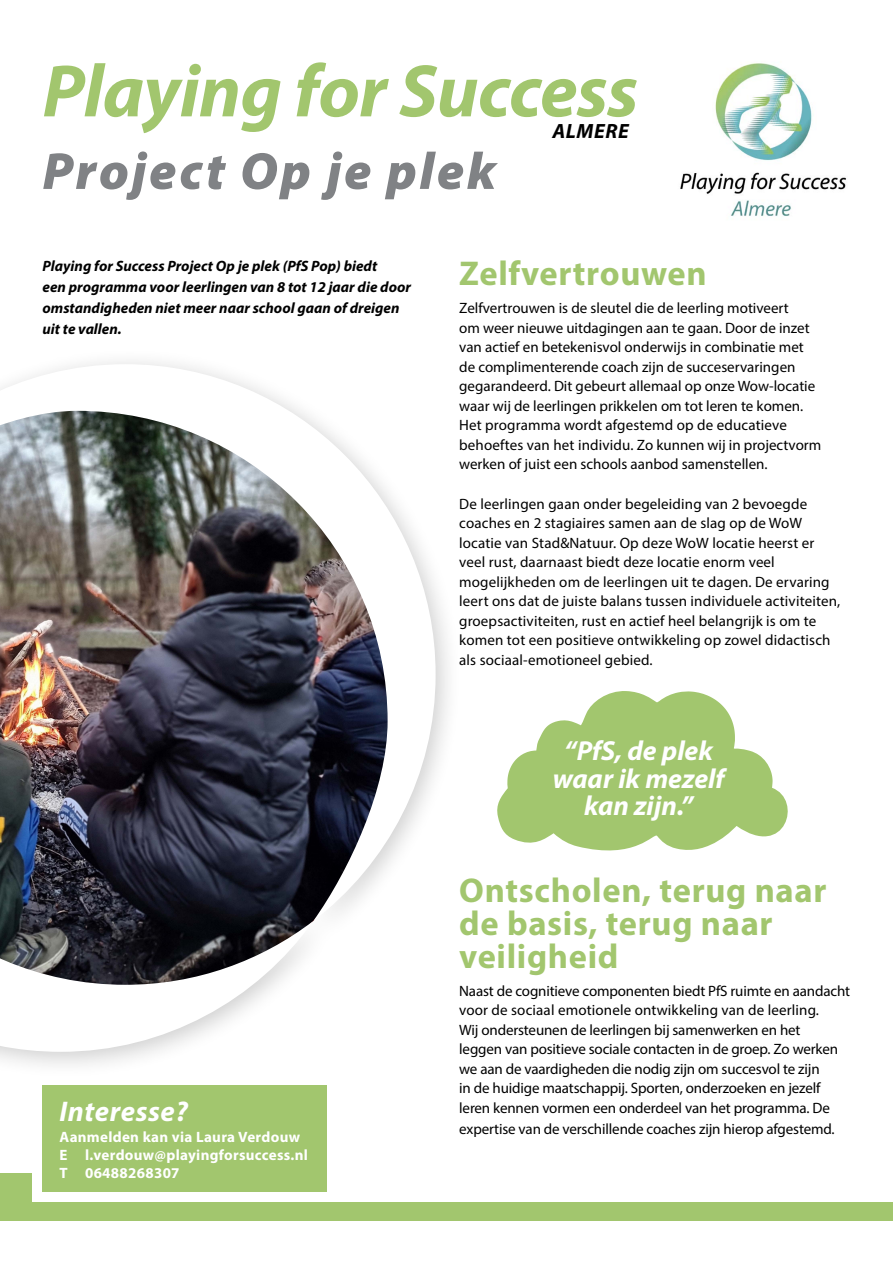
<style>
.page{position:relative;width:893px;height:1263px;background:#fff}
.page>*{position:absolute;margin:0;border:0;box-sizing:border-box;transform-origin:0 0}
.t1{font:italic 700 74.85px "Myriad Pro";letter-spacing:-.01em;color:#a2c66e}
.t2{font:italic 900 52.5px "Myriad Pro";letter-spacing:.05em;color:#808285}
.t3{font:700 34.5px/33px "Myriad Pro";letter-spacing:.02em;color:#a2c66e}
.t4{font:italic 700 28.5px "Myriad Pro";letter-spacing:.02em;color:#fff}
.t5{font:italic 700 27.6px/27.6px "Myriad Pro";color:#fff;text-align:center}
.t6{font:italic 700 20.7px "Myriad Pro";letter-spacing:.025em;color:#000}
.t7{font:15px/19.5px "Myriad Pro";color:#000}
.t8{font:italic 700 15px/21px "Myriad Pro";color:#000}
.t9{font:700 15px/18px "Myriad Pro";letter-spacing:.02em;color:#fff}
</style>
<div class="page">
<div style="left:0;top:1174px;width:32px;height:31px;background:#a2c66e"></div>
<div style="left:0;top:1202px;width:893px;height:18px;background:#a2c66e"></div>
<img style="left:680px;top:63px;width:166px;height:154px">
<div style="left:43px;top:1086px;width:284px;height:106px;background:#a2c66e"></div>
<div style="left:0;top:347px;width:462px;height:732px;background:#000;opacity:.2"></div>
<img style="left:0;top:364px;width:436px;height:688px">
<svg style="left:497px;top:691px;width:291px;height:160px;fill:#a2c66e"></svg>
<h1 class="t1" style="left:43px;top:42px;width:597px">Playing for Success</h1>
<h3 class="t6" style="left:553px;top:117px;width:78px">ALMERE</h3>
<h2 class="t2" style="left:43px;top:136px;width:455px">Project Op je plek</h2>
<p class="t8" style="left:43px;top:255px;width:370px">Playing for Success Project Op je plek (PfS Pop) biedt<br>een programma voor leerlingen van 8 tot 12 jaar die door omstandigheden niet meer naar school gaan of dreigen uit te vallen.</p>
<h3 class="t3" style="left:459px;top:256px;width:249px">Zelfvertrouwen</h3>
<p class="t7" style="left:459px;top:298px;width:364px">Zelfvertrouwen is de sleutel die de leerling motiveert<br>om weer nieuwe uitdagingen aan te gaan. Door de inzet van actief en betekenisvol onderwijs in combinatie met de complimenterende coach zijn de succeservaringen gegarandeerd. Dit gebeurt allemaal op onze Wow-locatie waar wij de leerlingen prikkelen om tot leren te komen.<br>Het programma wordt afgestemd op de educatieve behoeftes van het individu. Zo kunnen wij in projectvorm werken of juist een schools aanbod samenstellen.</p>
<p class="t7" style="left:459px;top:493px;width:383px">De leerlingen gaan onder begeleiding van 2 bevoegde coaches en 2 stagiaires samen aan de slag op de WoW locatie van Stad&amp;Natuur. Op deze WoW locatie heerst er veel rust, daarnaast biedt deze locatie enorm veel mogelijkheden om de leerlingen uit te dagen. De ervaring leert ons dat de juiste balans tussen individuele activiteiten, groepsactiviteiten, rust en actief heel belangrijk is om te komen tot een positieve ontwikkeling op zowel didactisch als sociaal-emotioneel gebied.</p>
<h3 class="t4" style="left:60px;top:1093px;width:130px">Interesse?</h3>
<p class="t9" style="left:60px;top:1127px;width:250px">Aanmelden kan via Laura Verdouw<br>E l.verdouw@playingforsuccess.nl<br>T 06488268307</p>
<h3 class="t5" style="left:553px;top:736px;width:173px">“PfS, de plek waar ik mezelf kan zijn.”</h3>
<h3 class="t3" style="left:459px;top:872px;width:369px">Ontscholen, terug naar de basis, terug naar veiligheid</h3>
<p class="t7" style="left:459px;top:980px;width:392px">Naast de cognitieve componenten biedt PfS ruimte en aandacht voor de sociaal emotionele ontwikkeling van de leerling.<br>Wij ondersteunen de leerlingen bij samenwerken en het<br>leggen van positieve sociale contacten in de groep. Zo werken we aan de vaardigheden die nodig zijn om succesvol te zijn<br>in de huidige maatschappij. Sporten, onderzoeken en jezelf leren kennen vormen een onderdeel van het programma. De</p>
<p class="t7" style="left:459px;top:1118px;width:377px">expertise van de verschillende coaches zijn hierop afgestemd.</p>
</div>
